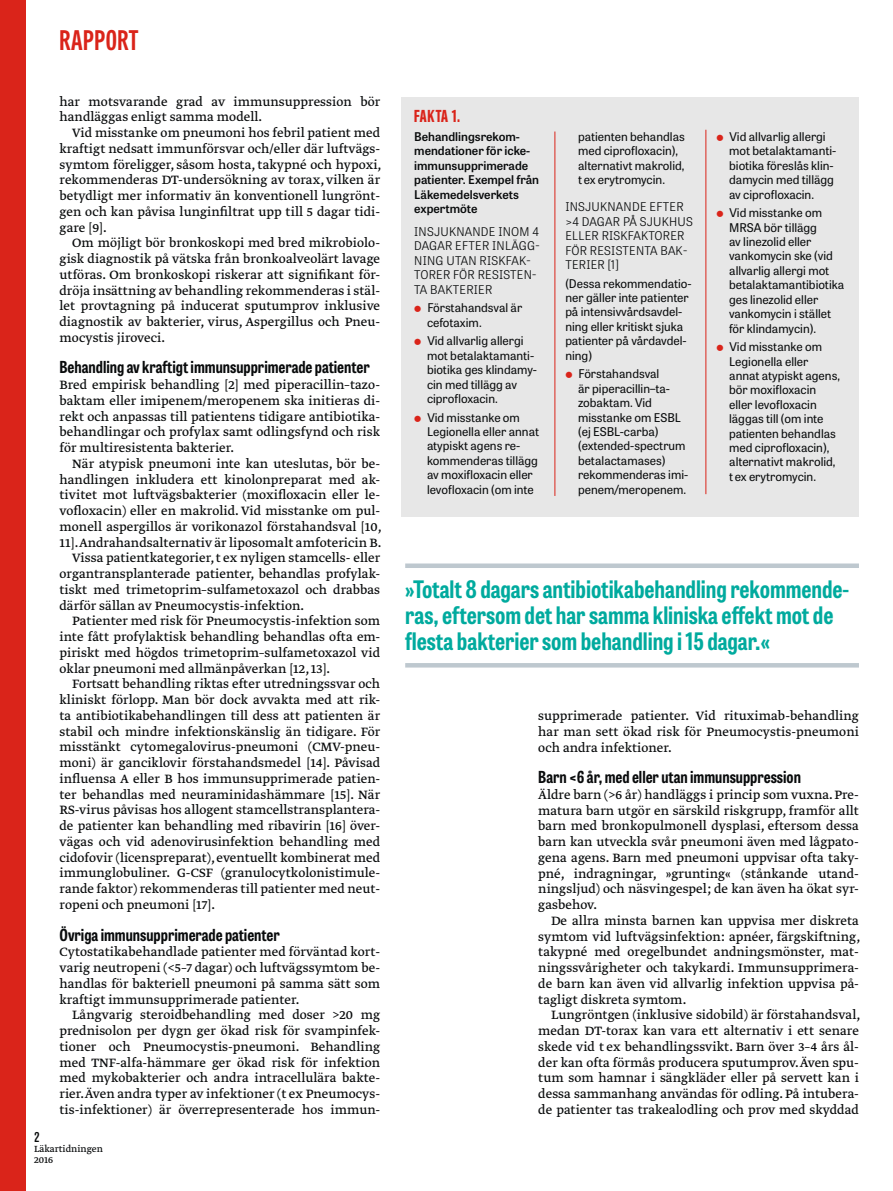
<style>
.page{position:relative;width:893px;height:1191px;background:#fff}
.page>*{position:absolute;margin:0;border:0;box-sizing:border-box;transform-origin:0 0}
.t1{font:700 27px "Tablet Gothic Compressed";letter-spacing:.02em;color:#da241a}
.t2{font:700 24px/26.2px "Tablet Gothic Condensed";color:#00aa9e}
.t3{font:700 16.5px "Tablet Gothic Condensed";color:#090b0c}
.t4{font:800 16.5px "Tablet Gothic Compressed";letter-spacing:.025em;color:#da241a}
.t5{font:14.25px/15.8px "Greta Text Pro Regular Min";color:#090b0c;text-align:justify}
.t6{font:600 13.5px "Tablet Gothic Condensed";color:#090b0c}
.t7{font:12px/14.4px "Tablet Gothic";color:#090b0c}
.t8{font:300 12px/14.4px "Tablet Gothic";letter-spacing:.02em;color:#090b0c}
.t9{font:600 12px/14.4px "Tablet Gothic";color:#090b0c}
.t10{font:10.5px/10.5px "Greta Text Pro";color:#090b0c}
</style>
<div class="page">
<div style="left:0;top:0;width:26px;height:1191px;background:#da241a"></div>
<div style="left:405px;top:563px;width:454px;height:5px;background:#bec8cf"></div>
<hr style="left:405px;top:663px;width:454px;height:4px;background:#bec8cf">
<div style="left:401px;top:97px;width:458px;height:420px;background:#e7e7e7"></div>
<hr style="left:705px;top:130px;width:1px;height:364px;background:#da241a">
<hr style="left:554px;top:131px;width:1px;height:365px;background:#da241a">
<h1 class="t1" style="left:60px;top:22px;width:80px">RAPPORT</h1>
<p class="t5" style="left:60px;top:94px;width:322px">har motsvarande grad av immunsuppression bör handläggas enligt samma modell.</p>
<p class="t5" style="left:60px;top:125px;width:324px;text-indent:13px">Vid misstanke om pneumoni hos febril patient med kraftigt nedsatt immunförsvar och/eller där luftvägs&shy;symtom föreligger, såsom hosta, takypné och hypoxi, rekommenderas DT-undersökning av torax, vilken är betydligt mer informativ än konventionell lungrönt&shy;gen och kan påvisa lunginfiltrat upp till 5 dagar tidi&shy;gare [9].</p>
<p class="t5" style="left:60px;top:236px;width:322px;text-indent:13px">Om möjligt bör bronkoskopi med bred mikrobiolo&shy;gisk diagnostik på vätska från bronkoalveolärt lavage utföras. Om bronkoskopi riskerar att signifikant för&shy;dröja insättning av behandling rekommenderas i stäl&shy;let provtagning på inducerat sputumprov inklusive diagnostik av bakterier, virus, Aspergillus och Pneu&shy;mocystis jiroveci.</p>
<p class="t3" style="left:60px;top:356px;width:312px">Behandling av kraftigt immunsupprimerade patienter</p>
<p class="t5" style="left:60px;top:377px;width:322px">Bred empirisk behandling [2] med piperacillin–tazo&shy;baktam eller imipenem/meropenem ska initieras di&shy;rekt och anpassas till patientens tidigare antibiotika&shy;behandlingar och profylax samt odlingsfynd och risk för multiresistenta bakterier.</p>
<p class="t5" style="left:72px;top:456px;width:309px">När atypisk pneumoni inte kan uteslutas, bör be-</p>
<p class="t5" style="left:60px;top:472px;width:322px">handlingen inkludera ett kinolonpreparat med ak-</p>
<p class="t5" style="left:60px;top:488px;width:322px">tivitet mot luftvägsbakterier (moxifloxacin eller le-</p>
<p class="t5" style="left:60px;top:503px;width:322px">vofloxacin) eller en makrolid. Vid misstanke om pul-</p>
<p class="t5" style="left:60px;top:519px;width:324px">monell aspergillos är vorikonazol förstahandsval [10,</p>
<p class="t5" style="left:60px;top:535px;width:324px">11].Andrahandsalternativ är liposomalt amfotericin B.</p>
<p class="t5" style="left:72px;top:551px;width:309px">Vissa patientkategorier, t ex nyligen stamcells- eller</p>
<p class="t5" style="left:60px;top:566px;width:322px">organtransplanterade patienter, behandlas profylak-</p>
<p class="t5" style="left:60px;top:582px;width:322px">tiskt med trimetoprim–sulfametoxazol och drabbas</p>
<p class="t5" style="left:60px;top:598px;width:246px">därför sällan av Pneumocystis-infektion.</p>
<p class="t5" style="left:72px;top:614px;width:309px">Patienter med risk för Pneumocystis-infektion som</p>
<p class="t5" style="left:60px;top:629px;width:322px">inte fått profylaktisk behandling behandlas ofta em-</p>
<p class="t5" style="left:60px;top:645px;width:322px">piriskt med högdos trimetoprim–sulfametoxazol vid</p>
<p class="t5" style="left:60px;top:661px;width:272px">oklar pneumoni med allmänpåverkan [12, 13].</p>
<p class="t5" style="left:72px;top:677px;width:309px">Fortsatt behandling riktas efter utredningssvar och</p>
<p class="t5" style="left:60px;top:692px;width:322px">kliniskt förlopp. Man bör dock avvakta med att rik-</p>
<p class="t5" style="left:60px;top:708px;width:322px">ta antibiotikabehandlingen till dess att patienten är</p>
<p class="t5" style="left:60px;top:724px;width:322px">stabil och mindre infektionskänslig än tidigare. För</p>
<p class="t5" style="left:60px;top:740px;width:322px">misstänkt cytomegalovirus-pneumoni (CMV-pneu-</p>
<p class="t5" style="left:60px;top:755px;width:322px">moni) är ganciklovir förstahandsmedel [14]. Påvisad</p>
<p class="t5" style="left:60px;top:771px;width:322px">influensa A eller B hos immunsupprimerade patien-</p>
<p class="t5" style="left:60px;top:787px;width:322px">ter behandlas med neuraminidashämmare [15]. När</p>
<p class="t5" style="left:60px;top:803px;width:322px">RS-virus påvisas hos allogent stamcellstransplantera-</p>
<p class="t5" style="left:60px;top:818px;width:322px">de patienter kan behandling med ribavirin [16] över-</p>
<p class="t5" style="left:60px;top:834px;width:322px">vägas och vid adenovirusinfektion behandling med</p>
<p class="t5" style="left:60px;top:850px;width:322px">cidofovir (licenspreparat), eventuellt kombinerat med</p>
<p class="t5" style="left:60px;top:866px;width:322px">immunglobuliner. G-CSF (granulocytkolonistimule-</p>
<p class="t5" style="left:60px;top:881px;width:322px">rande faktor) rekommenderas till patienter med neut-</p>
<p class="t5" style="left:60px;top:897px;width:157px">ropeni och pneumoni [17].</p>
<p class="t3" style="left:60px;top:923px;width:222px">Övriga immunsupprimerade patienter</p>
<p class="t5" style="left:60px;top:944px;width:322px">Cytostatikabehandlade patienter med förväntad kort&shy;varig neutropeni (&lt;5–7 dagar) och luftvägssymtom be&shy;handlas för bakteriell pneumoni på samma sätt som kraftigt immunsupprimerade patienter.</p>
<p class="t5" style="left:60px;top:1007px;width:322px;text-indent:13px">Långvarig steroidbehandling med doser &gt;20 mg prednisolon per dygn ger ökad risk för svampinfek&shy;tioner och Pneumocystis-pneumoni. Behandling med TNF-alfa-hämmare ger ökad risk för infektion med mykobakterier och andra intracellulära bakte&shy;rier.Även andra typer av infektioner (t ex Pneumocys&shy;tis-infektioner) är överrepresenterade hos immun-</p>
<p class="t6" style="left:34px;top:1127px;width:7px">2</p>
<p class="t10" style="left:34px;top:1144px;width:70px">Läkartidningen<br>2016</p>
<p class="t4" style="left:414px;top:105px;width:47px">FAKTA 1.</p>
<p class="t9" style="left:414px;top:129px;width:126px">Behandlingsrekom&shy;mendationer för icke&shy;immunsupprimerade patienter. Exempel från<br>Läkemedelsverkets expertmöte</p>
<p class="t8" style="left:414px;top:224px;width:127px">INSJUKNANDE INOM 4<br>DAGAR EFTER INLÄGG-<br>NING UTAN RISKFAK-<br>TORER FÖR RESISTEN-<br>TA BAKTERIER</p>
<p class="t7" style="left:427px;top:300px;width:97px">Förstahandsval är cefotaxim.</p>
<p class="t7" style="left:427px;top:333px;width:112px">Vid allvarlig allergi mot betalaktamanti&shy;biotika ges klindamy&shy;cin med tillägg av ciprofloxacin.</p>
<p class="t7" style="left:427px;top:409px;width:114px">Vid misstanke om<br>Legionella eller annat atypiskt agens re&shy;kommenderas tillägg av moxifloxacin eller levofloxacin (om inte</p>
<p class="t7" style="left:578px;top:129px;width:108px">patienten behandlas med ciprofloxacin), alternativt makrolid, t ex erytromycin.</p>
<p class="t8" style="left:565px;top:199px;width:129px">INSJUKNANDE EFTER &gt;4 DAGAR PÅ SJUKHUS<br>ELLER RISKFAKTORER<br>FÖR RESISTENTA BAK-<br>TERIER [1]</p>
<p class="t7" style="left:565px;top:275px;width:128px">(Dessa rekommendatio&shy;ner gäller inte patienter på intensivvårdsavdel&shy;ning eller kritiskt sjuka patienter på vårdavdel&shy;ning)</p>
<p class="t7" style="left:578px;top:366px;width:112px">Förstahandsval<br>är piperacillin–ta&shy;zobaktam. Vid misstanke om ESBL (ej ESBL-carba) (extended-spectrum betalactamases) rekommenderas imi&shy;penem/meropenem.</p>
<p class="t7" style="left:729px;top:129px;width:109px">Vid allvarlig allergi mot betalaktamanti&shy;biotika föreslås klin&shy;damycin med tillägg av ciprofloxacin.</p>
<p class="t7" style="left:729px;top:205px;width:117px">Vid misstanke om<br>MRSA bör tillägg<br>av linezolid eller vankomycin ske (vid allvarlig allergi mot betalaktamantibiotika ges linezolid eller vankomycin i stället för klindamycin).</p>
<p class="t7" style="left:729px;top:339px;width:112px">Vid misstanke om<br>Legionella eller annat atypiskt agens, bör moxifloxacin eller levofloxacin läggas till (om inte patienten behandlas med ciprofloxacin), alternativt makrolid, t ex erytromycin.</p>
<h2 class="t2" style="left:405px;top:575px;width:445px">»Totalt 8 dagars antibiotikabehandling rekommende&shy;ras, eftersom det har samma kliniska effekt mot de flesta bakterier som behandling i 15 dagar.«</h2>
<p class="t5" style="left:538px;top:708px;width:322px">supprimerade patienter. Vid rituximab-behandling har man sett ökad risk för Pneumocystis-pneumoni och andra infektioner.</p>
<p class="t3" style="left:538px;top:765px;width:264px">Barn &lt;6 år, med eller utan immunsuppression</p>
<p class="t5" style="left:538px;top:787px;width:322px">Äldre barn (&gt;6 år) handläggs i princip som vuxna. Pre&shy;matura barn utgör en särskild riskgrupp, framför allt barn med bronkopulmonell dysplasi, eftersom dessa barn kan utveckla svår pneumoni även med lågpato&shy;gena agens. Barn med pneumoni uppvisar ofta taky&shy;pné, indragningar, »grunting« (stånkande utand&shy;ningsljud) och näsvingespel; de kan även ha ökat syr&shy;gasbehov.</p>
<p class="t5" style="left:538px;top:913px;width:324px;text-indent:13px">De allra minsta barnen kan uppvisa mer diskreta symtom vid luftvägsinfektion: apnéer, färgskiftning, takypné med oregelbundet andningsmönster, mat&shy;ningssvårigheter och takykardi. Immunsupprimera&shy;de barn kan även vid allvarlig infektion uppvisa på&shy;tagligt diskreta symtom.</p>
<p class="t5" style="left:538px;top:1007px;width:324px;text-indent:13px">Lungröntgen (inklusive sidobild) är förstahandsval, medan DT-torax kan vara ett alternativ i ett senare skede vid t ex behandlingssvikt. Barn över 3–4 års ål&shy;der kan ofta förmås producera sputumprov. Även spu&shy;tum som hamnar i sängkläder eller på servett kan i dessa sammanhang användas för odling. På intubera&shy;de patienter tas trakealodling och prov med skyddad</p>
</div>
